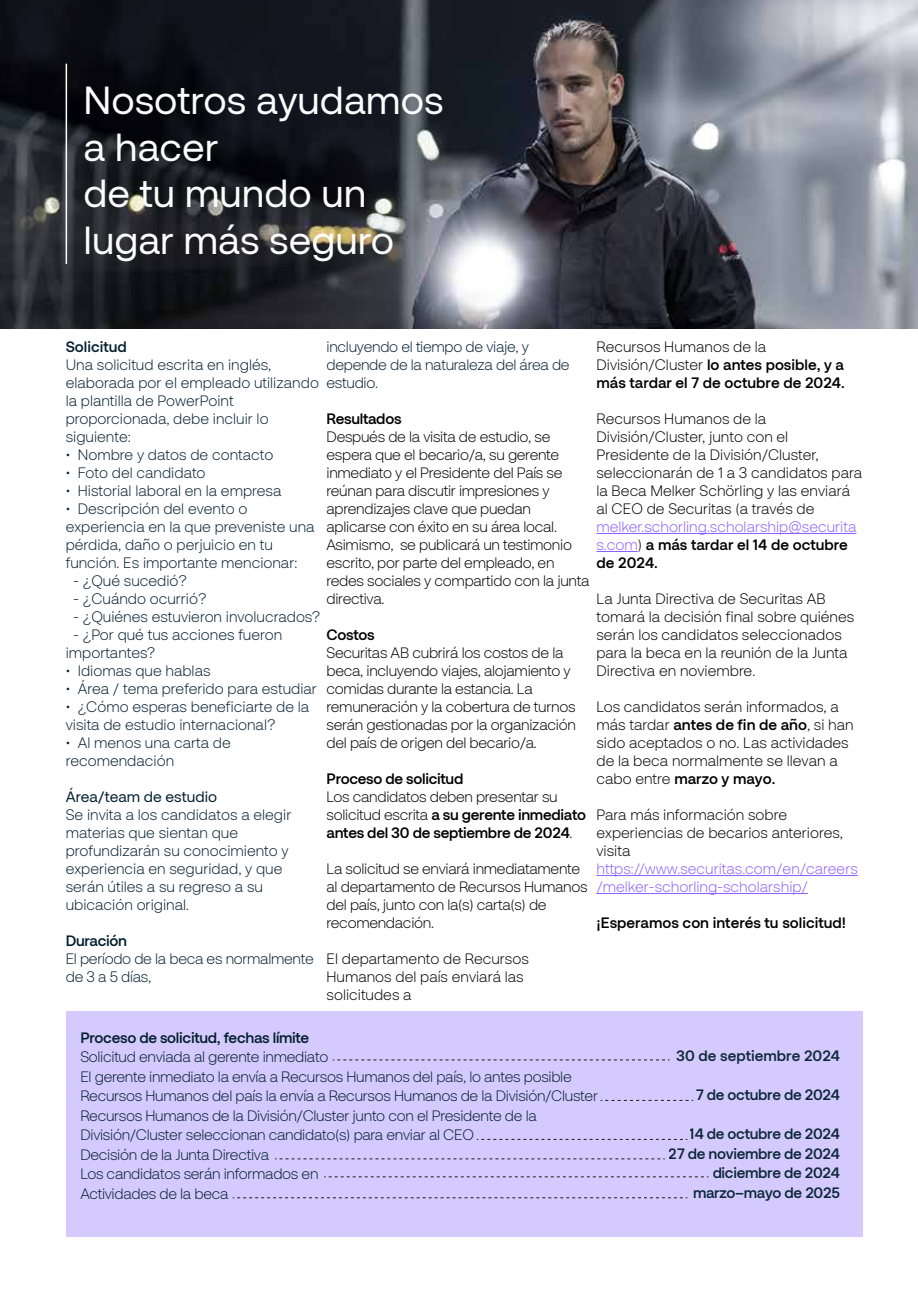
<style>
.page{position:relative;width:918px;height:1301px;background:#fff}
.page>*{position:absolute;margin:0;border:0;box-sizing:border-box;transform-origin:0 0}
.t1{font:39px/46.5px "Securitas Pro Office";color:#fcfcfc}
.t2{font:300 15px/18px "Securitas Pro Office";color:#031f30}
.t3{font:300 15px/18px "Securitas Pro Office";letter-spacing:-.02em;color:#000}
.t4{font:300 15px/18px "Securitas Pro Office";color:#000}
.t5{font:300 15px/19.5px "Securitas Pro Office";letter-spacing:-.02em;color:#031f30}
.t6{font:300 15px/18px "Securitas Pro Office";color:#8d5fff}
.t7{font:700 15px/18px "Securitas Pro Office";letter-spacing:-.02em;color:#000}
.t8{font:700 15px/20.2px "Securitas Pro Office";letter-spacing:-.02em;color:#031f30;text-align:right}
.t9{font:700 15px/18px "Securitas Pro Office";color:#000}
.t10{font:700 15px "Securitas Pro Office";color:#031f30}
.t11{font:15px "Securitas Pro Office";color:#031f30}
.s1{font-weight:300}
.s2{color:#000}
.s3{font-weight:700;color:#000}
.s4{font-weight:700}
</style>
<div class="page">
<img style="left:0;top:0;width:918px;height:328px">
<hr style="left:596px;top:533px;width:260px;height:1px;background:#8d5fff">
<hr style="left:596px;top:551px;width:42px;height:1px;background:#8d5fff">
<hr style="left:596px;top:875px;width:262px;height:1px;background:#8d5fff">
<hr style="left:596px;top:893px;width:212px;height:1px;background:#8d5fff">
<div style="left:66px;top:1011px;width:797px;height:226px;background:#d4cafd"></div>
<svg style="left:333px;top:1059px;width:337px;height:1px"></svg>
<svg style="left:601px;top:1100px;width:92px;height:1px"></svg>
<svg style="left:477px;top:1139px;width:210px;height:1px"></svg>
<svg style="left:275px;top:1158px;width:390px;height:1px"></svg>
<svg style="left:324px;top:1176px;width:384px;height:1px"></svg>
<svg style="left:233px;top:1197px;width:454px;height:1px"></svg>
<hr style="left:66px;top:64px;width:1px;height:200px;background:#fff">
<h1 class="t1" style="left:83px;top:77px;width:362px">Nosotros ayudamos a hacer<br>de tu mundo un lugar más seguro</h1>
<p class="t10" style="left:66px;top:338px;width:63px">Solicitud</p>
<p class="t2" style="left:66px;top:356px;width:255px">Una solicitud escrita en inglés, elaborada por el empleado utilizando la plantilla de PowerPoint proporcionada, debe incluir lo siguiente:</p>
<p class="t2" style="left:66px;top:446px;width:209px">• Nombre y datos de contacto</p>
<p class="t2" style="left:66px;top:464px;width:141px">• Foto del candidato</p>
<p class="t2" style="left:66px;top:482px;width:217px">• Historial laboral en la empresa</p>
<p class="t2" style="left:66px;top:500px;width:250px">• Descripción del evento o experiencia en la que preveniste una pérdida, daño o perjuicio en tu función. Es importante mencionar:</p>
<p class="t2" style="left:73px;top:572px;width:115px">- ¿Qué sucedió?</p>
<p class="t2" style="left:73px;top:590px;width:135px">- ¿Cuándo ocurrió?</p>
<p class="t2" style="left:73px;top:608px;width:248px">- ¿Quiénes estuvieron involucrados?</p>
<p class="t2" style="left:66px;top:626px;width:218px;text-indent:8px">- ¿Por qué tus acciones fueron importantes?</p>
<p class="t2" style="left:66px;top:662px;width:146px">• Idiomas que hablas</p>
<p class="t2" style="left:66px;top:680px;width:253px">• Área / tema preferido para estudiar</p>
<p class="t2" style="left:66px;top:698px;width:245px">• ¿Cómo esperas beneficiarte de la visita de estudio internacional?</p>
<p class="t2" style="left:66px;top:734px;width:167px">• Al menos una carta de recomendación</p>
<p class="t11" style="left:66px;top:788px;width:153px">Área/team de estudio</p>
<p class="t2" style="left:66px;top:806px;width:227px">Se invita a los candidatos a elegir materias que sientan que profundizarán su conocimiento y experiencia en seguridad, y que serán útiles a su regreso a su ubicación original.</p>
<p class="t8" style="left:66px;top:931px;width:63px">Duración</p>
<p class="t5" style="left:66px;top:950px;width:250px;line-height:18px">El período de la beca es normalmente de 3 a 5 días,</p>
<p class="t5" style="left:327px;top:338px;width:245px;line-height:18px">incluyendo el tiempo de viaje, y depende de la naturaleza del área de estudio.</p>
<p class="t7" style="left:327px;top:410px;width:76px">Resultados</p>
<p class="t3" style="left:327px;top:428px;width:264px">Después de la visita de estudio, se espera que el becario/a, su gerente inmediato y el Presidente del País se reúnan para discutir impresiones y aprendizajes clave que puedan aplicarse con éxito en su área local.<br>Asimismo, se publicará un testimonio escrito, por parte del empleado, en redes sociales y compartido con la junta directiva.</p>
<p class="t7" style="left:327px;top:626px;width:50px">Costos</p>
<p class="t3" style="left:327px;top:644px;width:251px">Securitas AB cubrirá los costos de la beca, incluyendo viajes, alojamiento y comidas durante la estancia. La remuneración y la cobertura de turnos serán gestionadas por la organización del país de origen del becario/a.</p>
<p class="t7" style="left:327px;top:770px;width:138px">Proceso de solicitud</p>
<p class="t7" style="left:327px;top:788px;width:261px"><span class="s1">Los candidatos deben presentar su solicitud escrita</span> a su gerente inmediato antes del 30 de septiembre de 2024<span class="s1">.</span></p>
<p class="t3" style="left:327px;top:860px;width:262px">La solicitud se enviará inmediatamente al departamento de Recursos Humanos del país, junto con la(s) carta(s) de recomendación.</p>
<p class="t4" style="left:327px;top:950px;width:204px">El departamento de Recursos<br>Humanos del país enviará las solicitudes a</p>
<p class="t9" style="left:596px;top:338px;width:250px"><span class="s1">Recursos Humanos de la<br>División/Cluster</span> lo antes posible, y a más tardar el 7 de octubre de 2024.</p>
<p class="t4" style="left:596px;top:410px;width:267px">Recursos Humanos de la<br>División/Cluster, junto con el<br>Presidente de la División/Cluster, seleccionarán de 1 a 3 candidatos para la Beca Melker Schörling y las enviará al CEO de Securitas (a través de</p>
<p class="t6" style="left:596px;top:518px;width:261px">melker.schorling.scholarship@securita s.com<span class="s2">)</span> <span class="s3">a más tardar el 14 de octubre de 2024.</span></p>
<p class="t4" style="left:596px;top:590px;width:259px">La Junta Directiva de Securitas AB tomará la decisión final sobre quiénes serán los candidatos seleccionados para la beca en la reunión de la Junta Directiva en noviembre.</p>
<p class="t4" style="left:596px;top:698px;width:259px">Los candidatos serán informados, a más tardar <span class="s4">antes de fin de año</span>, si han sido aceptados o no. Las actividades de la beca normalmente se llevan a cabo entre <span class="s4">marzo y mayo.</span></p>
<p class="t4" style="left:596px;top:806px;width:248px">Para más información sobre experiencias de becarios anteriores, visita</p>
<p class="t6" style="left:596px;top:860px;width:263px">https://www.securitas.com/en/careers /melker-schorling-scholarship/</p>
<p class="t9" style="left:596px;top:914px;width:251px">¡Esperamos con interés tu solicitud!</p>
<p class="t8" style="left:80px;top:1027px;width:230px">Proceso de solicitud, fechas límite</p>
<p class="t5" style="left:80px;top:1046px;width:519px">Solicitud enviada al gerente inmediato<br>El gerente inmediato la envía a Recursos Humanos del país, lo antes posible Recursos Humanos del país la envía a Recursos Humanos de la División/Cluster Recursos Humanos de la División/Cluster junto con el Presidente de la División/Cluster seleccionan candidato(s) para enviar al CEO<br>Decisión de la Junta Directiva<br>Los candidatos serán informados en<br>Actividades de la beca</p>
<p class="t10" style="left:676px;top:1046px;width:165px">30 de septiembre 2024</p>
<p class="t8" style="left:696px;top:1085px;width:145px">7 de octubre de 2024</p>
<p class="t8" style="left:669px;top:1124px;width:173px">14 de octubre de 2024<br>27 de noviembre de 2024</p>
<p class="t8" style="left:693px;top:1163px;width:149px">diciembre de 2024 marzo–mayo de 2025</p>
</div>
